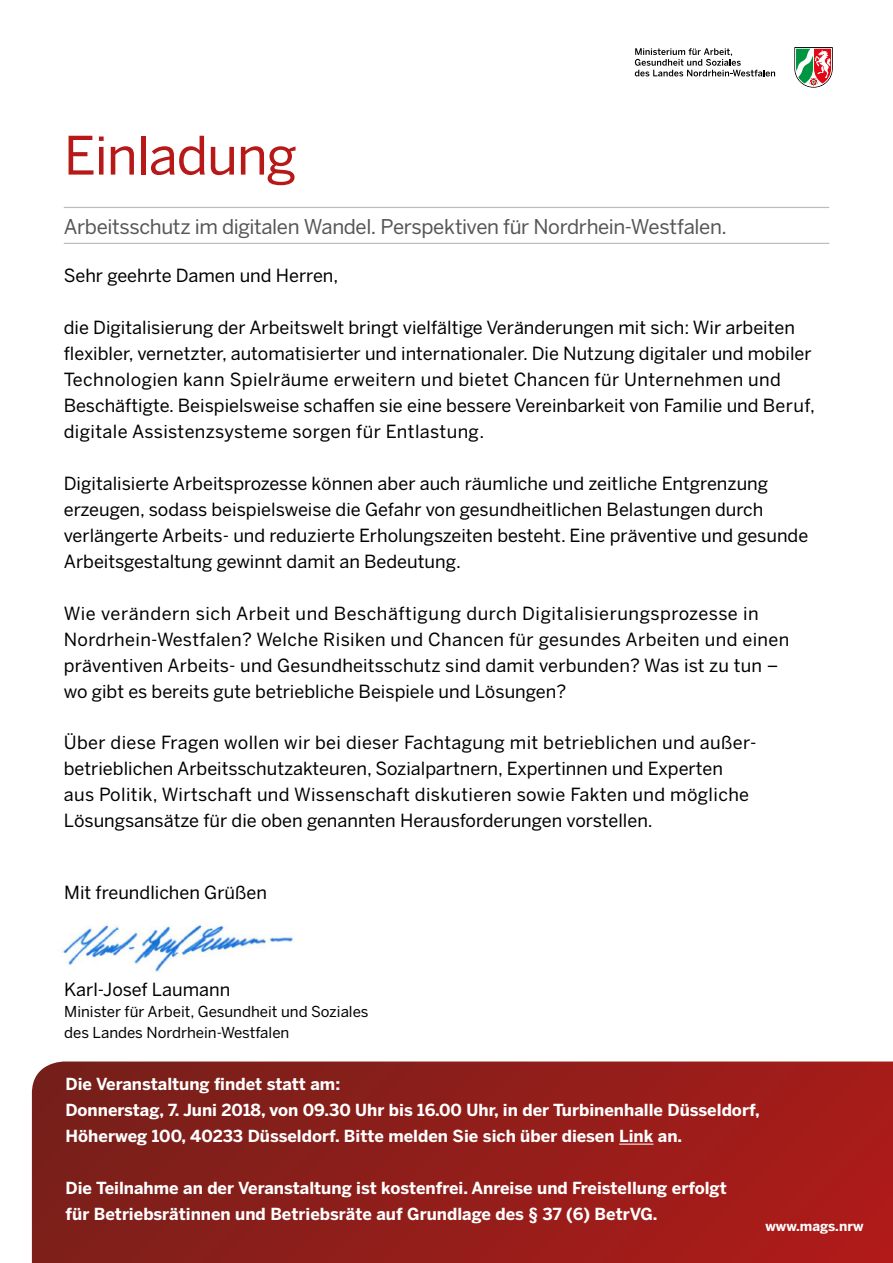
<style>
.page{position:relative;width:893px;height:1263px;background:#fff}
.page>*{position:absolute;margin:0;border:0;box-sizing:border-box;transform-origin:0 0}
.t1{font:52.5px "Benton Sans";letter-spacing:-.02em;color:#b71918}
.kapiteleinleitung{font:20.25px "Benton Sans";letter-spacing:-.02em;color:#575756}
.t2{font:18px/26px "Benton Sans";color:#000}
.t3{font:700 16.5px/26px "Benton Sans";color:#fff}
.t4{font:15px "Benton Sans";color:#000}
.t5{font:700 13.5px "Benton Sans";color:#fff}
</style>
<div class="page">
<svg style="left:32px;top:1061px;width:861px;height:202px;background:#911e1a"></svg>
<svg style="left:794px;top:47px;width:39px;height:41px"></svg>
<svg style="left:635px;top:48px;width:140px;height:28px"></svg>
<hr style="left:64px;top:207px;width:765px;height:1px;background:#bcbcbc">
<hr style="left:64px;top:243px;width:765px;height:1px;background:#bcbcbc">
<hr style="left:619px;top:1144px;width:34px;height:1px;background:#fff">
<img style="left:61px;top:924px;width:232px;height:48px">
<p class="t1" style="left:64px;top:124px;width:235px">Einladung</p>
<p class="kapiteleinleitung" style="left:64px;top:214px;width:665px">Arbeitsschutz im digitalen Wandel. Perspektiven für Nordrhein-Westfalen.</p>
<p class="t2" style="left:64px;top:262px;width:276px">Sehr geehrte Damen und Herren,</p>
<p class="t2" style="left:64px;top:314px;width:753px">die Digitalisierung der Arbeitswelt bringt vielfältige Veränderungen mit sich: Wir arbeiten flexibler, vernetzter, automatisierter und internationaler. Die Nutzung digitaler und mobiler Technologien kann Spielräume erweitern und bietet Chancen für Unternehmen und Beschäftigte. Beispielsweise schaffen sie eine bessere Vereinbarkeit von Familie und Beruf, digitale Assistenzsysteme sorgen für Entlastung.</p>
<p class="t2" style="left:64px;top:470px;width:746px">Digitalisierte Arbeitsprozesse können aber auch räumliche und zeitliche Entgrenzung erzeugen, sodass beispielsweise die Gefahr von gesundheitlichen Belastungen durch verlängerte Arbeits- und reduzierte Erholungszeiten besteht. Eine präventive und gesunde Arbeitsgestaltung gewinnt damit an Bedeutung.</p>
<p class="t2" style="left:64px;top:600px;width:727px">Wie verändern sich Arbeit und Beschäftigung durch Digitalisierungsprozesse in Nordrhein-Westfalen? Welche Risiken und Chancen für gesundes Arbeiten und einen präventiven Arbeits- und Gesundheitsschutz sind damit verbunden? Was ist zu tun – wo gibt es bereits gute betriebliche Beispiele und Lösungen?</p>
<p class="t2" style="left:64px;top:730px;width:692px">Über diese Fragen wollen wir bei dieser Fachtagung mit betrieblichen und außer&shy;betrieblichen Arbeitsschutzakteuren, Sozialpartnern, Expertinnen und Experten aus Politik, Wirtschaft und Wissenschaft diskutieren sowie Fakten und mögliche Lösungsansätze für die oben genannten Herausforderungen vorstellen.</p>
<p class="t2" style="left:64px;top:879px;width:204px">Mit freundlichen Grüßen</p>
<p class="t2" style="left:64px;top:976px;width:168px">Karl-Josef Laumann</p>
<p class="t4" style="left:64px;top:1003px;width:306px">Minister für Arbeit, Gesundheit und Soziales</p>
<p class="t4" style="left:64px;top:1024px;width:227px">des Landes Nordrhein-Westfalen</p>
<p class="t3" style="left:66px;top:1071px;width:276px">Die Veranstaltung findet statt am:</p>
<p class="t3" style="left:66px;top:1097px;width:696px">Donnerstag, 7. Juni 2018, von 09.30 Uhr bis 16.00 Uhr, in der Turbinenhalle Düsseldorf,<br>Höherweg 100, 40233 Düsseldorf. Bitte melden Sie sich über diesen Link an.</p>
<p class="t3" style="left:66px;top:1175px;width:663px">Die Teilnahme an der Veranstaltung ist kostenfrei. Anreise und Freistellung erfolgt für Betriebsrätinnen und Betriebsräte auf Grundlage des § 37 (6) BetrVG.</p>
<p class="t5" style="left:765px;top:1218px;width:100px">www.mags.nrw</p>
</div>
